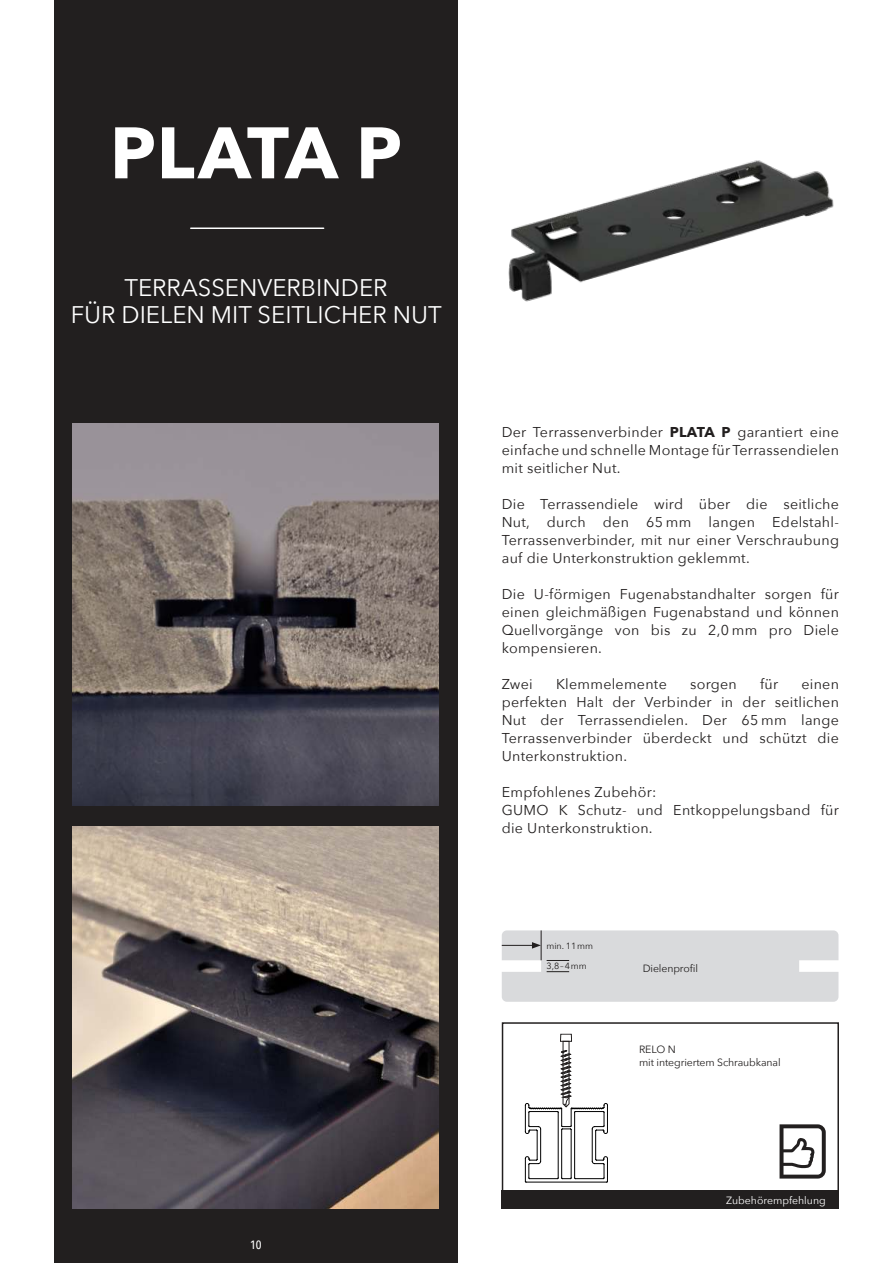
<style>
.page{position:relative;width:893px;height:1263px;background:#fff}
.page>*{position:absolute;margin:0;border:0;box-sizing:border-box;transform-origin:0 0}
.t1{font:700 72px "Avenir Next";letter-spacing:-.02em;color:#fff}
.t2{font:24px/27px "Avenir Next";color:#fff;text-align:center}
.t3{font:14.25px/18px "Avenir Next";letter-spacing:.02em;color:#221f1f;text-align:justify}
.t4{font:500 12px "Avenir Next Condensed";color:#fff}
.t5{font:10.5px/12.6px "Avenir Next";letter-spacing:-.01em;color:#221f1f}
.t6{font:10.5px "Avenir Next";color:#fff}
.t7{font:9px "Avenir Next";letter-spacing:-.01em;color:#221f1f}
.s1{font-weight:700}
</style>
<div class="page">
<div style="left:54px;top:0;width:404px;height:1263px;background:#221f1f"></div>
<hr style="left:191px;top:227px;width:133px;height:2px;background:#fff">
<div style="left:502px;top:1022px;width:337px;height:187px;border:2px solid #221f1f"></div>
<svg style="left:779px;top:1124px;width:47px;height:54px"></svg>
<div style="left:502px;top:1191px;width:337px;height:18px;background:#221f1f"></div>
<img style="left:73px;top:423px;width:365px;height:383px">
<img style="left:73px;top:826px;width:365px;height:383px">
<img style="left:508px;top:160px;width:326px;height:142px">
<div style="left:560px;top:1034px;width:12px;height:7px;border:1px solid #221f1f"></div>
<hr style="left:526px;top:1182px;width:81px;height:1px;background:#000">
<svg style="left:525px;top:1041px;width:83px;height:141px"></svg>
<div style="left:502px;top:930px;width:336px;height:72px;background:#d9dadc"></div>
<h1 class="t1" style="left:110px;top:111px;width:294px">PLATA P</h1>
<h2 class="t2" style="left:71px;top:275px;width:373px">TERRASSENVERBINDER<br>FÜR DIELEN MIT SEITLICHER NUT</h2>
<p class="t4" style="left:250px;top:1237px;width:13px">10</p>
<p class="t3" style="left:502px;top:424px;width:339px">Der Terrassenverbinder <span class="s1">PLATA P</span> garantiert eine einfache und schnelle Montage für Terrassendielen mit seitlicher Nut.</p>
<p class="t3" style="left:502px;top:496px;width:339px">Die Terrassendiele wird über die seitliche Nut, durch den 65 mm langen Edelstahl-Terrassenverbinder, mit nur einer Verschraubung auf die Unterkonstruktion geklemmt.</p>
<p class="t3" style="left:502px;top:586px;width:339px">Die U-förmigen Fugenabstandhalter sorgen für einen gleichmäßigen Fugenabstand und können Quellvorgänge von bis zu 2,0 mm pro Diele kompensieren.</p>
<p class="t3" style="left:502px;top:676px;width:33px">Zwei</p>
<p class="t3" style="left:556px;top:676px;width:112px">Klemmelemente</p>
<p class="t3" style="left:690px;top:676px;width:48px">sorgen</p>
<p class="t3" style="left:760px;top:676px;width:20px">für</p>
<p class="t3" style="left:502px;top:676px;width:339px;text-indent:300px">einen perfekten Halt der Verbinder in der seitlichen Nut der Terrassendielen. Der 65 mm lange Terrassenverbinder überdeckt und schützt die Unterkonstruktion.</p>
<p class="t3" style="left:502px;top:784px;width:339px;text-align:left">Empfohlenes Zubehör:<br>GUMO K Schutz- und Entkoppelungsband für die Unterkonstruktion.</p>
<p class="t7" style="left:547px;top:941px;width:48px">min. 11 mm</p>
<p class="t7" style="left:547px;top:959px;width:42px">3,8 – 4 mm</p>
<p class="t5" style="left:643px;top:961px;width:57px">Dielenprofil</p>
<p class="t5" style="left:639px;top:1044px;width:143px">RELO N<br>mit integriertem Schraubkanal</p>
<p class="t6" style="left:726px;top:1194px;width:101px">Zubehörempfehlung</p>
</div>
